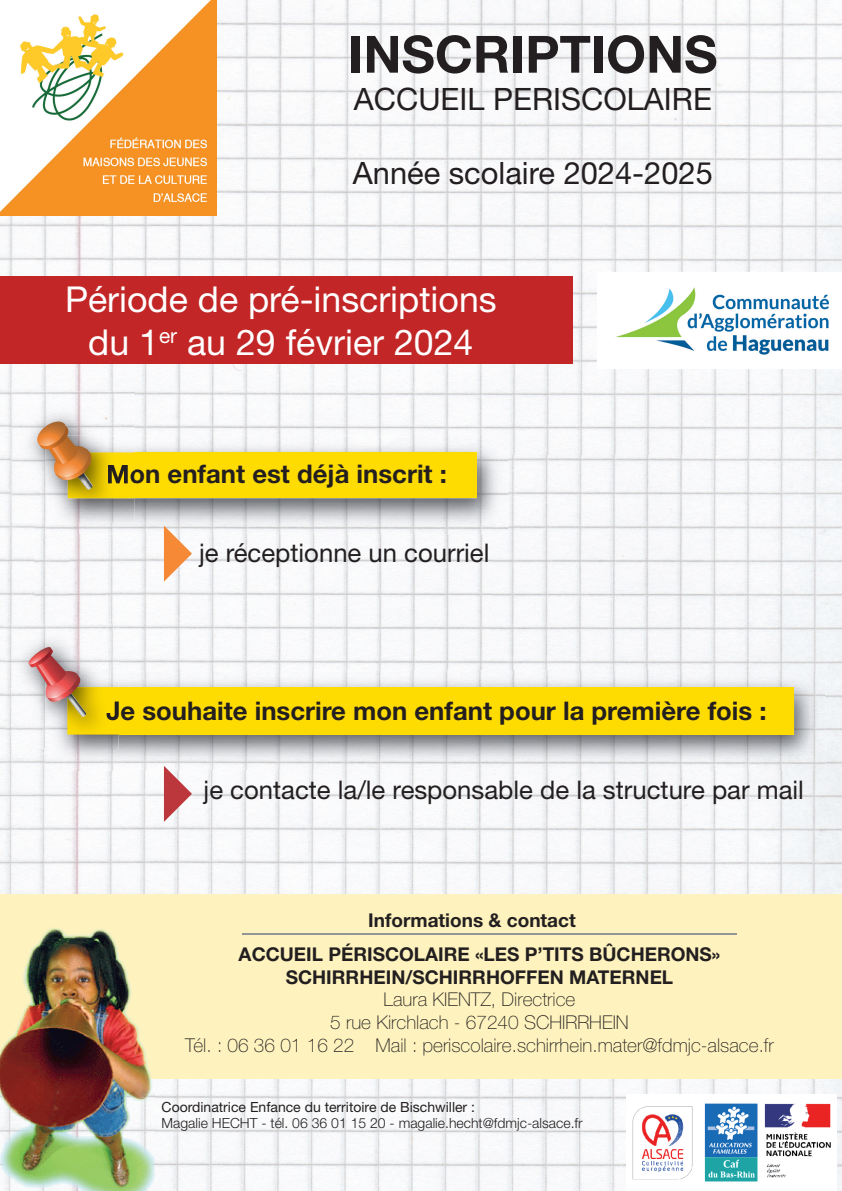
<style>
.page{position:relative;width:842px;height:1191px;background:#fff}
.page>*{position:absolute;margin:0;border:0;box-sizing:border-box;transform-origin:0 0}
.t1{font:700 51.4px "Helvetica Neue LT Std";color:#231f20}
.t2{font:35.7px/42.8px "Helvetica Neue LT Std";color:#fff;text-align:center}
.t3{font:30.8px "Helvetica Neue LT Std";color:#231f20}
.t4{font:700 25.7px "Helvetica Neue LT Std";color:#231f20}
.t5{font:25.7px "Helvetica Neue LT Std";color:#231f20}
.t6{font:100 19px/22.8px "Helvetica Neue LT Std";color:#231f20;text-align:center}
.t7{font:700 19px/22.8px "Helvetica Neue LT Std";color:#231f20;text-align:center}
.t8{font:300 14px "Helvetica Neue LT Std";color:#231f20}
.t9{font:14px "Helvetica Neue LT Std";color:#231f20}
</style>
<div class="page">
<img style="left:105px;top:0;width:737px;height:455px">
<img style="left:0;top:215px;width:105px;height:205px">
<img style="left:0;top:420px;width:34px;height:474px">
<img style="left:492px;top:455px;width:350px;height:245px">
<img style="left:34px;top:523px;width:35px;height:101px">
<img style="left:105px;top:534px;width:387px;height:136px">
<img style="left:69px;top:534px;width:36px;height:90px">
<img style="left:808px;top:700px;width:34px;height:194px">
<img style="left:34px;top:748px;width:774px;height:146px">
<img style="left:0;top:1078px;width:842px;height:113px">
<div style="left:0;top:276px;width:572px;height:87px;background:#c32626"></div>
<img style="left:597px;top:272px;width:245px;height:96px">
<img style="left:0;top:0;width:216px;height:215px">
<div style="left:0;top:894px;width:842px;height:184px;background:#fef3be"></div>
<img style="left:626px;top:1094px;width:211px;height:96px">
<img style="left:0;top:928px;width:151px;height:150px">
<img style="left:46px;top:436px;width:462px;height:98px">
<div style="left:68px;top:453px;width:408px;height:45px;background:#ffdc01"></div>
<img style="left:117px;top:670px;width:708px;height:100px">
<img style="left:46px;top:748px;width:71px;height:22px">
<div style="left:68px;top:687px;width:726px;height:47px;background:#ffdc01"></div>
<img style="left:11px;top:391px;width:123px;height:132px">
<img style="left:46px;top:436px;width:88px;height:87px">
<img style="left:68px;top:453px;width:66px;height:45px">
<img style="left:108px;top:465px;width:26px;height:23px">
<img style="left:59px;top:482px;width:34px;height:7px">
<img style="left:52px;top:446px;width:42px;height:36px">
<img style="left:53px;top:446px;width:37px;height:32px">
<img style="left:55px;top:450px;width:35px;height:28px">
<img style="left:42px;top:426px;width:37px;height:40px">
<img style="left:51px;top:451px;width:17px;height:13px">
<img style="left:38px;top:424px;width:32px;height:27px">
<img style="left:35px;top:421px;width:33px;height:26px">
<img style="left:38px;top:424px;width:30px;height:23px">
<img style="left:6px;top:624px;width:113px;height:124px">
<img style="left:46px;top:670px;width:73px;height:78px">
<img style="left:68px;top:687px;width:51px;height:47px">
<img style="left:107px;top:701px;width:12px;height:23px">
<img style="left:58px;top:682px;width:28px;height:35px">
<img style="left:46px;top:673px;width:36px;height:30px">
<img style="left:44px;top:671px;width:35px;height:29px">
<img style="left:46px;top:674px;width:33px;height:26px">
<img style="left:33px;top:651px;width:34px;height:36px">
<img style="left:37px;top:661px;width:20px;height:24px">
<img style="left:29px;top:647px;width:25px;height:21px">
<img style="left:28px;top:647px;width:24px;height:18px">
<img style="left:29px;top:648px;width:22px;height:17px">
<svg style="left:164px;top:525px;width:28px;height:56px"></svg>
<svg style="left:164px;top:766px;width:28px;height:56px"></svg>
<hr style="left:242px;top:933px;width:495px;height:1px;background:#939598">
<h1 class="t1" style="left:348px;top:23px;width:371px">INSCRIPTIONS</h1>
<h3 class="t3" style="left:354px;top:80px;width:360px">ACCUEIL PERISCOLAIRE</h3>
<h3 class="t3" style="left:353px;top:154px;width:361px">Année scolaire 2024-2025</h3>
<h2 class="t2" style="left:65px;top:277px;width:433px">Période de pré-inscriptions du 1<sup>er</sup> au 29 février 2024</h2>
<h3 class="t4" style="left:106px;top:458px;width:342px">Mon enfant est déjà inscrit :</h3>
<h3 class="t5" style="left:199px;top:538px;width:292px">je réceptionne un courriel</h3>
<h3 class="t4" style="left:106px;top:695px;width:662px">Je souhaite inscrire mon enfant pour la première fois :</h3>
<h3 class="t5" style="left:204px;top:774px;width:602px">je contacte la/le responsable de la structure par mail</h3>
<p class="t7" style="left:368px;top:908px;width:209px">Informations &amp; contact</p>
<p class="t7" style="left:239px;top:942px;width:483px">ACCUEIL PÉRISCOLAIRE «LES P’TITS BÛCHERONS»<br>SCHIRRHEIN/SCHIRRHOFFEN MATERNEL</p>
<p class="t6" style="left:185px;top:988px;width:590px">Laura KIENTZ, Directrice<br>5 rue Kirchlach - 67240 SCHIRRHEIN<br>Tél. : 06 36 01 16 22 Mail : periscolaire.schirrhein.mater@fdmjc-alsace.fr</p>
<p class="t9" style="left:162px;top:1098px;width:315px">Coordinatrice Enfance du territoire de Bischwiller :</p>
<p class="t8" style="left:162px;top:1115px;width:422px">Magalie HECHT - tél. 06 36 01 15 20 - magalie.hecht@fdmjc-alsace.fr</p>
</div>
